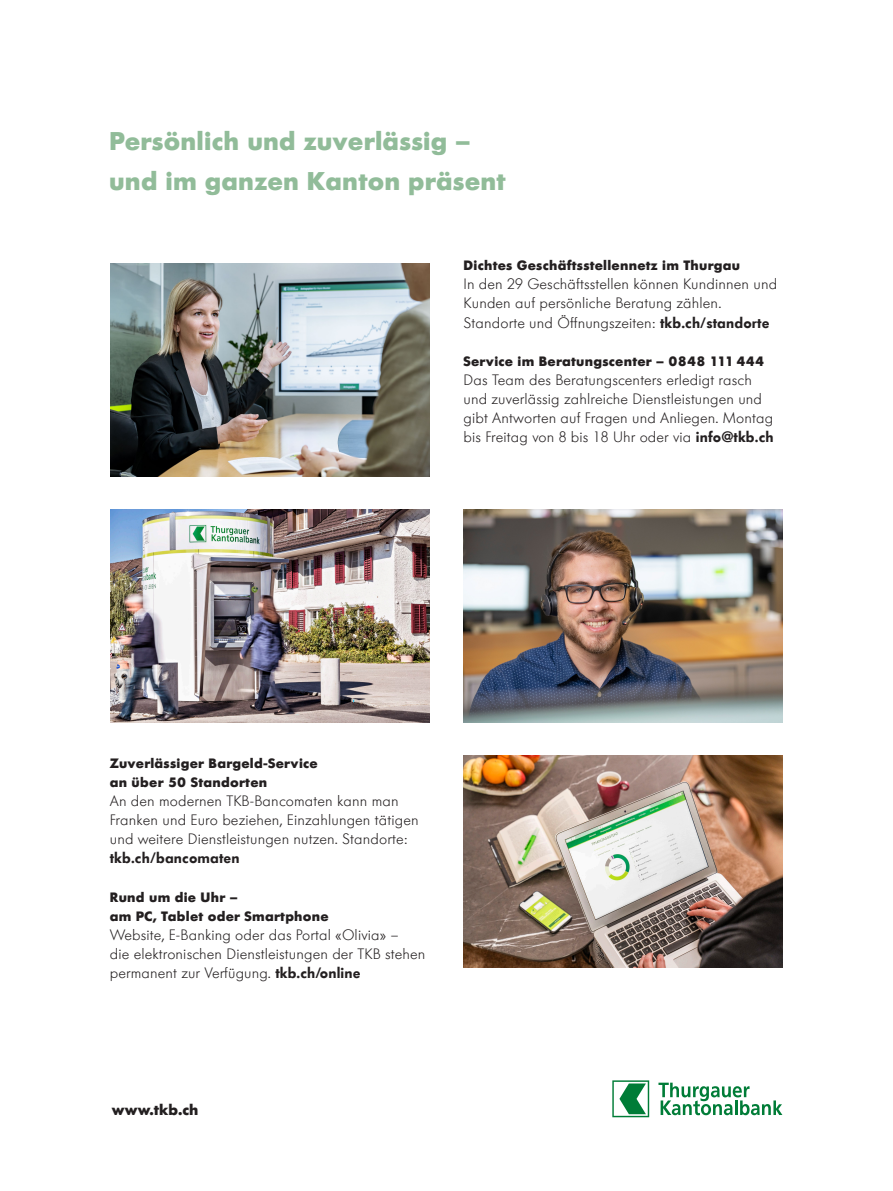
<style>
.page{position:relative;width:893px;height:1191px;background:#fff}
.page>*{position:absolute;margin:0;border:0;box-sizing:border-box;transform-origin:0 0}
.t1{font:700 25.5px/39.8px "Futura BQ";letter-spacing:.01em;color:#91bc99}
.t2{font:300 15px/19.2px "Futura BQ";letter-spacing:.01em;color:#231f20}
.t3{font:600 15px "Futura BQ";letter-spacing:.01em;color:#231f20}
.t4{font:700 15px "Futura BQ";color:#231f20}
.t5{font:700 13.5px/19.2px "Futura BQ";letter-spacing:.02em;color:#231f20}
.s1{font-weight:600}
</style>
<div class="page">
<img style="left:111px;top:264px;width:318px;height:212px">
<img style="left:463px;top:509px;width:319px;height:213px">
<img style="left:463px;top:755px;width:319px;height:213px">
<img style="left:111px;top:509px;width:318px;height:213px">
<svg style="left:612px;top:1080px;width:37px;height:37px"></svg>
<svg style="left:658px;top:1082px;width:124px;height:33px"></svg>
<h1 class="t1" style="left:109px;top:121px;width:398px">Persönlich und zuverlässig – und im ganzen Kanton präsent</h1>
<p class="t5" style="left:463px;top:256px;width:278px">Dichtes Geschäftsstellennetz im Thurgau</p>
<p class="t2" style="left:463px;top:274px;width:315px">In den 29 Geschäftsstellen können Kundinnen und<br>Kunden auf persönliche Beratung zählen.<br>Standorte und Öffnungszeiten: <span class="s1">tkb.ch/standorte</span></p>
<p class="t5" style="left:463px;top:351px;width:302px">Service im Beratungscenter – 0848 111 444</p>
<p class="t2" style="left:463px;top:370px;width:312px">Das Team des Beratungscenters erledigt rasch und zuverlässig zahlreiche Dienstleistungen und gibt Antworten auf Fragen und Anliegen. Montag bis Freitag von 8 bis 18 Uhr oder via <span class="s1">info@tkb.ch</span></p>
<p class="t5" style="left:110px;top:753px;width:209px">Zuverlässiger Bargeld-Service an über 50 Standorten</p>
<p class="t2" style="left:110px;top:791px;width:310px">An den modernen TKB-Bancomaten kann man<br>Franken und Euro beziehen, Einzahlungen tätigen und weitere Dienstleistungen nutzen. Standorte:</p>
<p class="t3" style="left:110px;top:848px;width:131px">tkb.ch/bancomaten</p>
<p class="t5" style="left:110px;top:887px;width:221px">Rund um die Uhr –<br>am PC, Tablet oder Smartphone</p>
<p class="t2" style="left:110px;top:925px;width:317px">Website, E-Banking oder das Portal «Olivia» –<br>die elektronischen Dienstleistungen der TKB stehen permanent zur Verfügung. <span class="s1">tkb.ch/online</span></p>
<p class="t4" style="left:112px;top:1099px;width:88px">www.tkb.ch</p>
</div>
